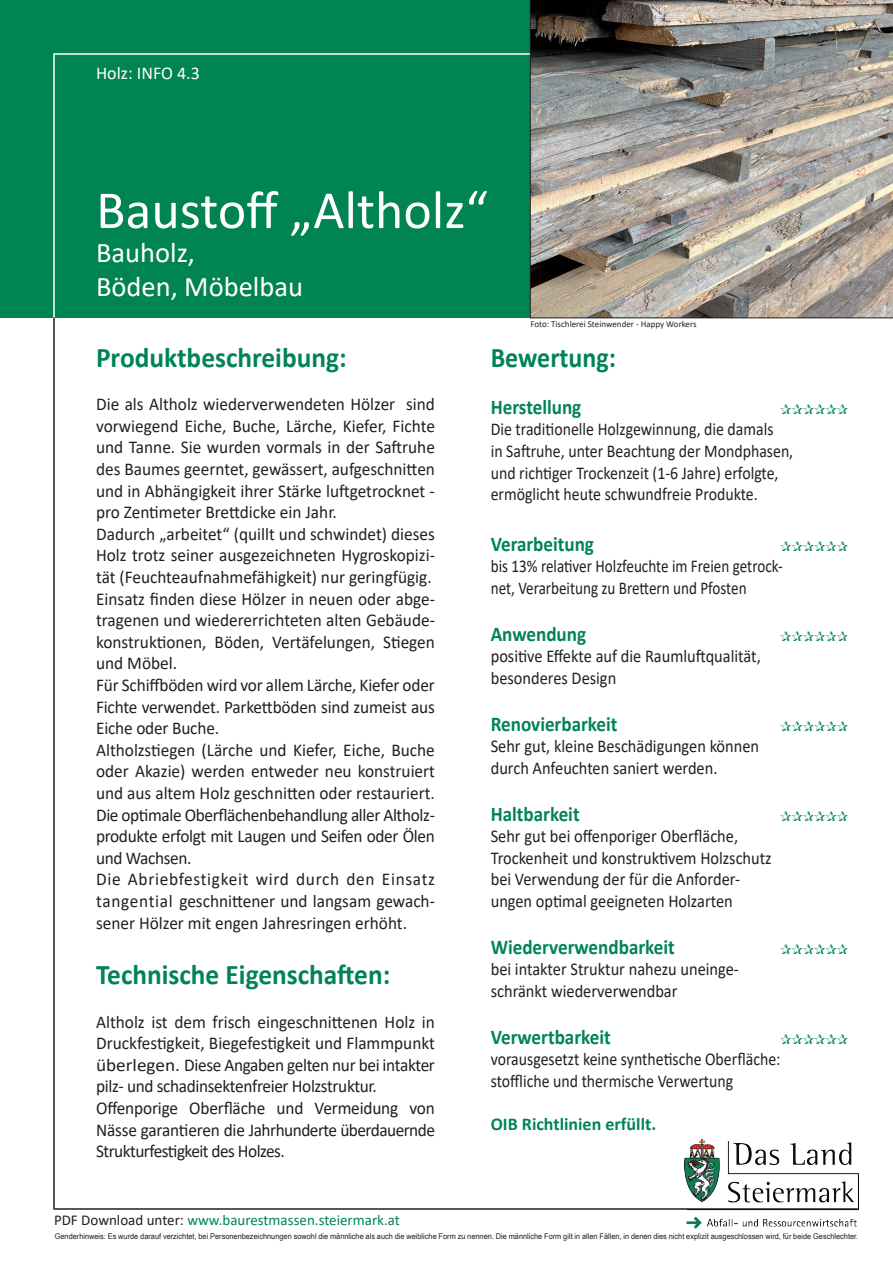
<style>
.page{position:relative;width:893px;height:1263px;background:#fff}
.page>*{position:absolute;margin:0;border:0;box-sizing:border-box;transform-origin:0 0}
.t1{font:54px "Calibri";color:#fff}
.t2{font:700 28.5px "Calibri";color:#008454;scale:.96 1}
.t3{font:28.5px/34.2px "Calibri";color:#fff}
.t4{font:700 28.5px "Calibri";color:#008454;scale:.91 1}
.t5{font:700 21px "Calibri";color:#008454;scale:.91 1}
.t6{font:18px/21.6px "Calibri";color:#231f20;scale:.96 1}
.t7{font:18px/21.6px "Calibri";color:#231f20;scale:.91 1}
.t8{font:18px/21.6px "Calibri";letter-spacing:-.02em;color:#231f20;scale:.96 1}
.t9{font:18px/21.6px "Calibri";color:#231f20;scale:.88 1}
.t10{font:18px/21.6px "Calibri";color:#231f20;scale:.84 1}
.t11{font:700 18px "Calibri";color:#008454}
.t12{font:18px "Calibri";color:#fff}
.t13{font:15px "Calibri";color:#008454}
.t14{font:13.5px "Zapf Dingbats";color:#008454;scale:.91 1}
.t15{font:9px "Calibri";color:#231f20}
.t16{font:7.95px "Arial Narrow";color:#231f20;scale:1.14 1}
.s1{color:#231f20}
</style>
<div class="page">
<div style="left:0;top:0;width:530px;height:317px;background:#008454"></div>
<hr style="left:54px;top:53px;width:577px;height:2px;background:#fff">
<hr style="left:53px;top:317px;width:2px;height:893px;background:#231f20">
<hr style="left:53px;top:53px;width:2px;height:264px;background:#fff">
<hr style="left:55px;top:1208px;width:803px;height:2px;background:#231f20">
<img style="left:684px;top:1139px;width:174px;height:90px">
<img style="left:530px;top:0;width:363px;height:318px">
<p class="t12" style="left:96px;top:60px;width:105px">Holz: INFO 4.3</p>
<h1 class="t1" style="left:96px;top:173px;width:393px">Baustoff „Altholz“</h1>
<h2 class="t3" style="left:96px;top:235px;width:208px">Bauholz,<br>Böden, Möbelbau</h2>
<p class="t15" style="left:530px;top:318px;width:168px">Foto: Tischlerei Steinwender - Happy Workers</p>
<h2 class="t2" style="left:96px;top:337px;width:262px">Produktbeschreibung:</h2>
<p class="t6" style="left:96px;top:393px;width:355px">Die als Altholz wiederverwendeten Hölzer sind vorwiegend Eiche, Buche, Lärche, Kiefer, Fichte und Tanne. Sie wurden vormals in der Saftruhe des Baumes geerntet, gewässert, aufgeschnitten und in Abhängigkeit ihrer Stärke luftgetrocknet - pro Zentimeter Brettdicke ein Jahr.<br>Dadurch „arbeitet“ (quillt und schwindet) dieses Holz trotz seiner ausgezeichneten Hygroskopizi&shy;tät (Feuchteaufnahmefähigkeit) nur geringfügig.<br>Einsatz finden diese Hölzer in neuen oder abge&shy;tragenen und wiedererrichteten alten Gebäude&shy;konstruktionen, Böden, Vertäfelungen, Stiegen und Möbel.<br>Für Schiffböden wird vor allem Lärche, Kiefer oder Fichte verwendet. Parkettböden sind zumeist aus Eiche oder Buche.<br>Altholzstiegen (Lärche und Kiefer, Eiche, Buche oder Akazie) werden entweder neu konstruiert und aus altem Holz geschnitten oder restauriert.<br>Die optimale Oberflächenbehandlung aller Altholz&shy;produkte erfolgt mit Laugen und Seifen oder Ölen und Wachsen.<br>Die Abriebfestigkeit wird durch den Einsatz tangential geschnittener und langsam gewach&shy;sener Hölzer mit engen Jahresringen erhöht.</p>
<h2 class="t2" style="left:96px;top:955px;width:308px">Technische Eigenschaften:</h2>
<p class="t8" style="left:96px;top:1010px;width:355px">Altholz ist dem frisch eingeschnittenen Holz in Druckfestigkeit, Biegefestigkeit und Flammpunkt überlegen. Diese Angaben gelten nur bei intakter pilz- und schadinsektenfreier Holzstruktur.<br>Offenporige Oberfläche und Vermeidung von Nässe garantieren die Jahrhunderte überdauernde Strukturfestigkeit des Holzes.</p>
<h2 class="t4" style="left:491px;top:337px;width:139px">Bewertung:</h2>
<p class="t5" style="left:491px;top:392px;width:101px">Herstellung</p>
<p class="t14" style="left:780px;top:403px;width:76px">✰✰✰✰✰✰</p>
<p class="t9" style="left:491px;top:418px;width:345px">Die traditionelle Holzgewinnung, die damals<br>in Saftruhe, unter Beachtung der Mondphasen, und richtiger Trockenzeit (1-6 Jahre) erfolgte, ermöglicht heute schwundfreie Produkte.</p>
<p class="t5" style="left:491px;top:529px;width:115px">Verarbeitung</p>
<p class="t14" style="left:780px;top:539px;width:76px">✰✰✰✰✰✰</p>
<p class="t10" style="left:491px;top:555px;width:349px">bis 13% relativer Holzfeuchte im Freien getrock&shy;net, Verarbeitung zu Brettern und Pfosten</p>
<p class="t5" style="left:491px;top:619px;width:106px">Anwendung</p>
<p class="t14" style="left:780px;top:629px;width:76px">✰✰✰✰✰✰</p>
<p class="t7" style="left:491px;top:645px;width:298px">positive Effekte auf die Raumluftqualität, besonderes Design</p>
<p class="t5" style="left:491px;top:709px;width:141px">Renovierbarkeit</p>
<p class="t14" style="left:780px;top:719px;width:76px">✰✰✰✰✰✰</p>
<p class="t7" style="left:491px;top:735px;width:296px">Sehr gut, kleine Beschädigungen können durch Anfeuchten saniert werden.</p>
<p class="t5" style="left:491px;top:799px;width:99px">Haltbarkeit</p>
<p class="t14" style="left:780px;top:809px;width:76px">✰✰✰✰✰✰</p>
<p class="t7" style="left:491px;top:825px;width:310px">Sehr gut bei offenporiger Oberfläche, Trockenheit und konstruktivem Holzschutz bei Verwendung der für die Anforder&shy;ungen optimal geeigneten Holzarten</p>
<p class="t5" style="left:491px;top:932px;width:204px">Wiederverwendbarkeit</p>
<p class="t14" style="left:780px;top:943px;width:76px">✰✰✰✰✰✰</p>
<p class="t7" style="left:491px;top:958px;width:274px">bei intakter Struktur nahezu uneinge&shy;schränkt wiederverwendbar</p>
<p class="t5" style="left:491px;top:1022px;width:133px">Verwertbarkeit</p>
<p class="t14" style="left:780px;top:1033px;width:76px">✰✰✰✰✰✰</p>
<p class="t9" style="left:491px;top:1048px;width:331px">vorausgesetzt keine synthetische Oberfläche: stoffliche und thermische Verwertung</p>
<p class="t11" style="left:491px;top:1111px;width:167px">OIB Richtlinien erfüllt.</p>
<p class="t13" style="left:54px;top:1209px;width:347px"><span class="s1">PDF Download unter:</span> www.baurestmassen.steiermark.at</p>
<p class="t16" style="left:55px;top:1230px;width:706px">Genderhinweis: Es wurde darauf verzichtet, bei Personenbezeichnungen sowohl die männliche als auch die weibliche Form zu nennen. Die männliche Form gilt in allen Fällen, in denen dies nicht explizit ausgeschlossen wird, für beide Geschlechter.</p>
</div>
